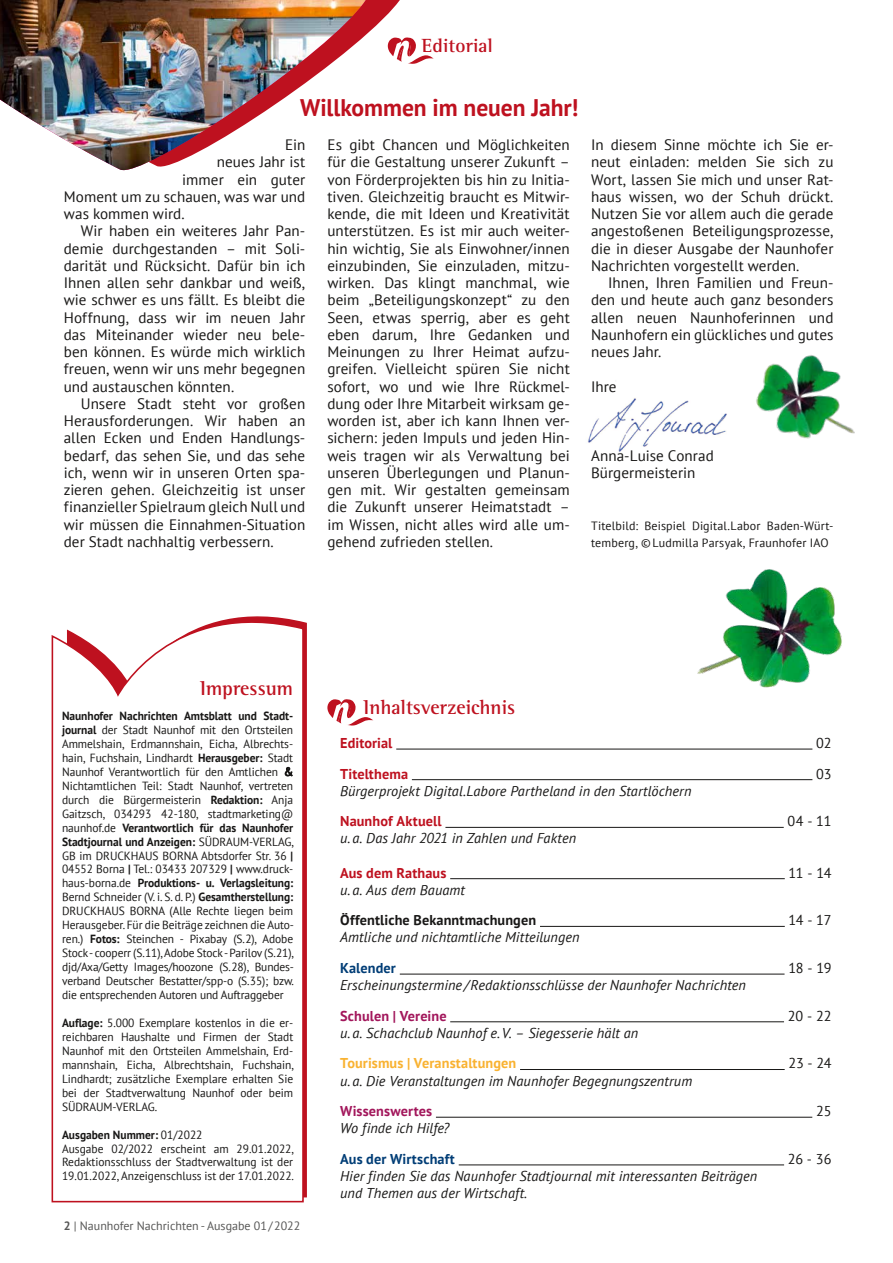
<style>
.page{position:relative;width:893px;height:1263px;background:#fff}
.page>*{position:absolute;margin:0;border:0;box-sizing:border-box;transform-origin:0 0}
.t1{font:700 24px "PT Sans";letter-spacing:-.005em;color:#be111f}
.t2{font:700 20.55px "Rotis Semi Serif Std";letter-spacing:.005em;color:#be111f}
.t3{font:700 19.5px "Rotis Semi Serif Std";letter-spacing:.005em;color:#be111f}
.t4{font:15.15px/17.2px "PT Sans";letter-spacing:.005em;color:#181716;text-align:justify}
.t5{font:italic 14.25px/17.1px "PT Sans";letter-spacing:.005em;color:#181716}
.t6{font:700 14.25px "PT Sans";letter-spacing:.01em;color:#be111f}
.t7{font:14.25px "PT Sans";letter-spacing:-.02em;color:#181716}
.t8{font:700 14.25px "PT Sans";letter-spacing:.01em;color:#a2165b}
.t9{font:700 14.25px "PT Sans";letter-spacing:.01em;color:#181716}
.t10{font:700 14.25px "PT Sans";letter-spacing:.01em;color:#f9b231}
.t11{font:700 14.25px "PT Sans";letter-spacing:.01em;color:#003d76}
.t12{font:12px/17.2px "PT Sans";letter-spacing:.015em;color:#181716}
.t13{font:12px "PT Sans";color:#565655}
.t14{font:11.85px/14px "PT Sans";color:#181716;text-align:justify}
.s1{font-weight:700}
</style>
<div class="page">
<img style="left:588px;top:398px;width:139px;height:54px">
<svg style="left:409px;top:37px;width:25px;height:27px"></svg>
<svg style="left:375px;top:0;width:34px;height:64px"></svg>
<svg style="left:366px;top:0;width:9px;height:35px"></svg>
<img style="left:0;top:0;width:366px;height:171px">
<svg style="left:51px;top:616px;width:254px;height:587px"></svg>
<svg style="left:327px;top:699px;width:46px;height:27px"></svg>
<hr style="left:396px;top:749px;width:416px;height:1px;background:#181716">
<hr style="left:412px;top:779px;width:400px;height:1px;background:#181716">
<hr style="left:445px;top:827px;width:339px;height:1px;background:#181716">
<hr style="left:450px;top:878px;width:335px;height:1px;background:#181716">
<hr style="left:540px;top:926px;width:245px;height:1px;background:#181716">
<hr style="left:400px;top:974px;width:384px;height:1px;background:#181716">
<hr style="left:450px;top:1021px;width:334px;height:1px;background:#181716">
<hr style="left:520px;top:1069px;width:265px;height:1px;background:#181716">
<hr style="left:436px;top:1117px;width:376px;height:1px;background:#181716">
<hr style="left:459px;top:1164px;width:325px;height:1px;background:#181716">
<img style="left:697px;top:569px;width:145px;height:119px">
<img style="left:756px;top:355px;width:99px;height:84px">
<p class="t3" style="left:422px;top:34px;width:72px">Editorial</p>
<h1 class="t1" style="left:300px;top:91px;width:280px">Willkommen im neuen Jahr!</h1>
<p class="t4" style="left:285px;top:136px;width:22px">Ein</p>
<p class="t4" style="left:217px;top:153px;width:90px">neues Jahr ist</p>
<p class="t4" style="left:182px;top:170px;width:125px">immer ein guter</p>
<p class="t4" style="left:64px;top:188px;width:243px">Moment um zu schauen, was war und</p>
<p class="t4" style="left:64px;top:205px;width:123px">was kommen wird.</p>
<p class="t4" style="left:81px;top:222px;width:226px">Wir haben ein weiteres Jahr Pan-</p>
<p class="t4" style="left:64px;top:239px;width:243px">demie durchgestanden – mit Soli-</p>
<p class="t4" style="left:64px;top:256px;width:243px">darität und Rücksicht. Dafür bin ich</p>
<p class="t4" style="left:64px;top:274px;width:243px">Ihnen allen sehr dankbar und weiß,</p>
<p class="t4" style="left:64px;top:291px;width:243px">wie schwer es uns fällt. Es bleibt die</p>
<p class="t4" style="left:64px;top:308px;width:243px">Hoffnung, dass wir im neuen Jahr</p>
<p class="t4" style="left:64px;top:325px;width:243px">das Miteinander wieder neu bele-</p>
<p class="t4" style="left:64px;top:343px;width:243px">ben können. Es würde mich wirklich</p>
<p class="t4" style="left:64px;top:360px;width:243px">freuen, wenn wir uns mehr begegnen</p>
<p class="t4" style="left:64px;top:377px;width:172px">und austauschen könnten.</p>
<p class="t4" style="left:81px;top:394px;width:226px">Unsere Stadt steht vor großen</p>
<p class="t4" style="left:64px;top:412px;width:243px">Herausforderungen. Wir haben an</p>
<p class="t4" style="left:64px;top:429px;width:243px">allen Ecken und Enden Handlungs-</p>
<p class="t4" style="left:64px;top:446px;width:243px">bedarf, das sehen Sie, und das sehe</p>
<p class="t4" style="left:64px;top:463px;width:243px">ich, wenn wir in unseren Orten spa-</p>
<p class="t4" style="left:64px;top:481px;width:243px">zieren gehen. Gleichzeitig ist unser</p>
<p class="t4" style="left:64px;top:498px;width:243px">finanzieller Spielraum gleich Null und</p>
<p class="t4" style="left:64px;top:515px;width:243px">wir müssen die Einnahmen-Situation</p>
<p class="t4" style="left:64px;top:532px;width:211px">der Stadt nachhaltig verbessern.</p>
<p class="t4" style="left:327px;top:136px;width:244px">Es gibt Chancen und Möglichkeiten für die Gestaltung unserer Zukunft – von Förderprojekten bis hin zu Initia&shy;tiven. Gleichzeitig braucht es Mitwir&shy;kende, die mit Ideen und Kreativität unterstützen. Es ist mir auch weiter&shy;hin wichtig, Sie als Einwohner/innen einzubinden, Sie einzuladen, mitzu&shy;wirken. Das klingt manchmal, wie beim „Beteiligungskonzept“ zu den Seen, etwas sperrig, aber es geht eben darum, Ihre Gedanken und Meinungen zu Ihrer Heimat aufzu&shy;greifen. Vielleicht spüren Sie nicht sofort, wo und wie Ihre Rückmel&shy;dung oder Ihre Mitarbeit wirksam ge&shy;worden ist, aber ich kann Ihnen ver&shy;sichern: jeden Impuls und jeden Hin&shy;weis tragen wir als Verwaltung bei unseren Überlegungen und Planun&shy;gen mit. Wir gestalten gemeinsam die Zukunft unserer Heimatstadt – im Wissen, nicht alles wird alle um&shy;gehend zufrieden stellen.</p>
<p class="t4" style="left:591px;top:136px;width:244px">In diesem Sinne möchte ich Sie er&shy;neut einladen: melden Sie sich zu Wort, lassen Sie mich und unser Rat&shy;haus wissen, wo der Schuh drückt.<br>Nutzen Sie vor allem auch die gerade angestoßenen Beteiligungsprozesse, die in dieser Ausgabe der Naunhofer Nachrichten vorgestellt werden.</p>
<p class="t4" style="left:591px;top:274px;width:244px;text-indent:17px">Ihnen, Ihren Familien und Freun&shy;den und heute auch ganz besonders allen neuen Naunhoferinnen und Naunhofern ein glückliches und gutes neues Jahr.</p>
<p class="t4" style="left:591px;top:377px;width:27px">Ihre</p>
<p class="t4" style="left:591px;top:446px;width:124px">Anna-Luise Conrad<br>Bürgermeisterin</p>
<p class="t12" style="left:591px;top:516px;width:244px">Titelbild: Beispiel Digital.Labor Baden-Würt&shy;temberg, ©Ludmilla Parsyak, Fraunhofer IAO</p>
<h2 class="t2" style="left:200px;top:676px;width:95px">Impressum</h2>
<p class="t14" style="left:62px;top:709px;width:234px"><span class="s1">Naunhofer Nachrichten Amtsblatt und Stadt&shy;journal</span> der Stadt Naunhof mit den Ortsteilen Ammelshain, Erdmannshain, Eicha, Albrechts&shy;hain, Fuchshain, Lindhardt <span class="s1">Herausgeber:</span> Stadt Naunhof Verantwortlich für den Amtlichen &amp; Nichtamtlichen Teil: Stadt Naunhof, vertreten durch die Bürgermeisterin <span class="s1">Redaktion:</span> Anja Gaitzsch, 034293 42-180, stadtmarketing@ naunhof.de <span class="s1">Verantwortlich für das Naunhofer Stadtjournal und Anzeigen:</span> SÜDRAUM-VERLAG, GB im DRUCKHAUS BORNA Abtsdorfer Str. 36 <span class="s1">| </span>04552 Borna <span class="s1">|</span> Tel.: 03433 207329 <span class="s1">|</span> www.druck&shy;haus-borna.de <span class="s1">Produktions- u. Verlagsleitung:<br></span>Bernd Schneider (V. i. S. d. P.) <span class="s1">Gesamtherstellung:<br></span>DRUCKHAUS BORNA (Alle Rechte liegen beim Herausgeber. Für die Beiträge zeichnen die Auto&shy;ren.) <span class="s1">Fotos:</span> Steinchen - Pixabay (S.2), Adobe Stock - cooperr (S.11), Adobe Stock - Parilov (S.21), djd/Axa/Getty Images/hoozone (S.28), Bundes&shy;verband Deutscher Bestatter/spp-o (S.35); bzw. die entsprechenden Autoren und Auftraggeber</p>
<p class="t14" style="left:62px;top:1015px;width:234px"><span class="s1">Auflage:</span> 5.000 Exemplare kostenlos in die er&shy;reichbaren Haushalte und Firmen der Stadt Naunhof mit den Ortsteilen Ammelshain, Erd&shy;mannshain, Eicha, Albrechtshain, Fuchshain, Lindhardt; zusätzliche Exemplare erhalten Sie bei der Stadtverwaltung Naunhof oder beim SÜDRAUM-VERLAG.</p>
<p class="t14" style="left:62px;top:1127px;width:234px;text-align:left"><span class="s1">Ausgaben Nummer:</span> 01/2022<br>Ausgabe 02/2022 erscheint am 29.01.2022, Redaktionsschluss der Stadtverwaltung ist der 19.01.2022, Anzeigenschluss ist der 17.01.2022.</p>
<p class="t13" style="left:64px;top:1218px;width:238px"><span class="s1">2</span> | Naunhofer Nachrichten - Ausgabe 01/2022</p>
<h2 class="t2" style="left:364px;top:695px;width:153px">Inhaltsverzeichnis</h2>
<p class="t6" style="left:340px;top:734px;width:54px">Editorial</p>
<p class="t7" style="left:816px;top:734px;width:17px">02</p>
<p class="t6" style="left:340px;top:764px;width:69px">Titelthema</p>
<p class="t7" style="left:816px;top:764px;width:17px">03</p>
<p class="t5" style="left:340px;top:782px;width:353px">Bürgerprojekt Digital.Labore Partheland in den Startlöchern</p>
<p class="t6" style="left:340px;top:812px;width:103px">Naunhof Aktuell</p>
<p class="t7" style="left:787px;top:812px;width:45px">04 - 11</p>
<p class="t5" style="left:340px;top:829px;width:237px">u. a. Das Jahr 2021 in Zahlen und Fakten</p>
<p class="t6" style="left:340px;top:863px;width:108px">Aus dem Rathaus</p>
<p class="t7" style="left:789px;top:863px;width:44px">11 - 14</p>
<p class="t5" style="left:340px;top:881px;width:126px">u. a. Aus dem Bauamt</p>
<p class="t9" style="left:340px;top:911px;width:198px">Öffentliche Bekanntmachungen</p>
<p class="t7" style="left:789px;top:911px;width:44px">14 - 17</p>
<p class="t5" style="left:340px;top:928px;width:241px">Amtliche und nichtamtliche Mitteilungen</p>
<p class="t11" style="left:340px;top:958px;width:57px">Kalender</p>
<p class="t7" style="left:788px;top:959px;width:45px">18 - 19</p>
<p class="t5" style="left:340px;top:976px;width:407px">Erscheinungstermine /Redaktionsschlüsse der Naunhofer Nachrichten</p>
<p class="t8" style="left:340px;top:1006px;width:108px">Schulen | Vereine</p>
<p class="t7" style="left:788px;top:1006px;width:45px">20 - 22</p>
<p class="t5" style="left:340px;top:1024px;width:300px">u. a. Schachclub Naunhof e.V. – Siegesserie hält an</p>
<p class="t10" style="left:340px;top:1054px;width:178px">Tourismus | Veranstaltungen</p>
<p class="t7" style="left:788px;top:1054px;width:44px">23 - 24</p>
<p class="t5" style="left:340px;top:1072px;width:354px">u. a. Die Veranstaltungen im Naunhofer Begegnungszentrum</p>
<p class="t8" style="left:340px;top:1102px;width:93px">Wissenswertes</p>
<p class="t7" style="left:816px;top:1102px;width:17px">25</p>
<p class="t5" style="left:340px;top:1119px;width:111px">Wo finde ich Hilfe?</p>
<p class="t11" style="left:340px;top:1149px;width:116px">Aus der Wirtschaft</p>
<p class="t7" style="left:788px;top:1150px;width:45px">26 - 36</p>
<p class="t5" style="left:340px;top:1167px;width:419px">Hier finden Sie das Naunhofer Stadtjournal mit interessanten Beiträgen und Themen aus der Wirtschaft.</p>
</div>
